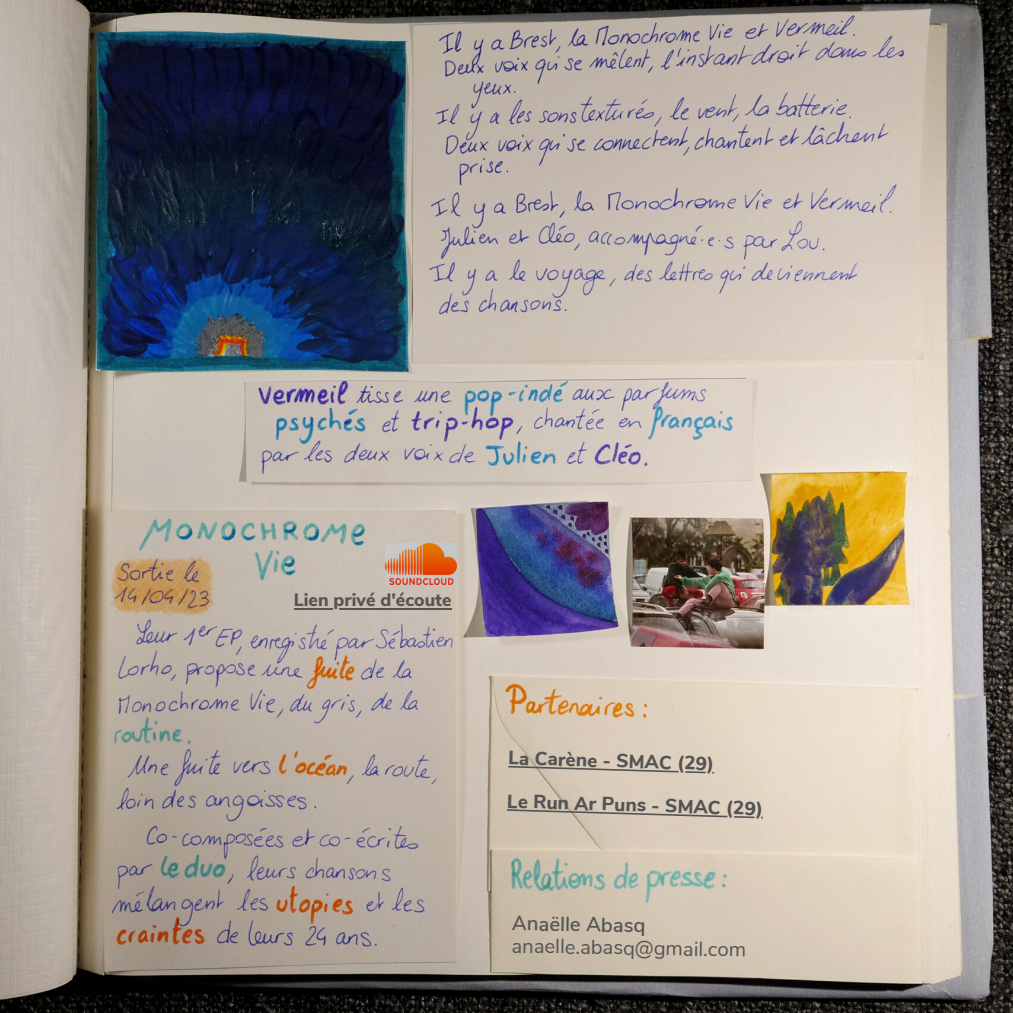
<style>
.page{position:relative;width:1013px;height:1013px;background:#fff}
.page>*{position:absolute;margin:0;border:0;box-sizing:border-box;transform-origin:0 0}
.t1{font:20.25px "Nunito Sans";color:#545454}
.t2{font:600 20.25px "Nunito Sans";color:#545454}
.t3{font:800 19px "Nunito Sans";color:#545454}
.t4{font:800 17.88px "Nunito Sans";color:#545454}
</style>
<div class="page">
<img style="left:0;top:0;width:1012px;height:1012px">
<img style="left:385px;top:543px;width:71px;height:41px">
<svg style="left:508px;top:765px;width:206px;height:8px;background:#bfb4a6"></svg>
<svg style="left:507px;top:809px;width:256px;height:9px;background:#c1b5a7"></svg>
<hr style="left:294px;top:608px;width:157px;height:1px;background:#545454">
<p class="t4" style="left:294px;top:588px;width:159px">Lien privé d'écoute</p>
<p class="t3" style="left:509px;top:744px;width:207px;rotate:2deg">La Carène - SMAC (29)</p>
<p class="t3" style="left:507px;top:787px;width:257px;rotate:2deg">Le Run Ar Puns - SMAC (29)</p>
<p class="t2" style="left:512px;top:909px;width:135px;rotate:1deg">Anaëlle Abasq</p>
<p class="t1" style="left:512px;top:932px;width:236px;rotate:1deg">anaelle.abasq@gmail.com</p>
</div>
